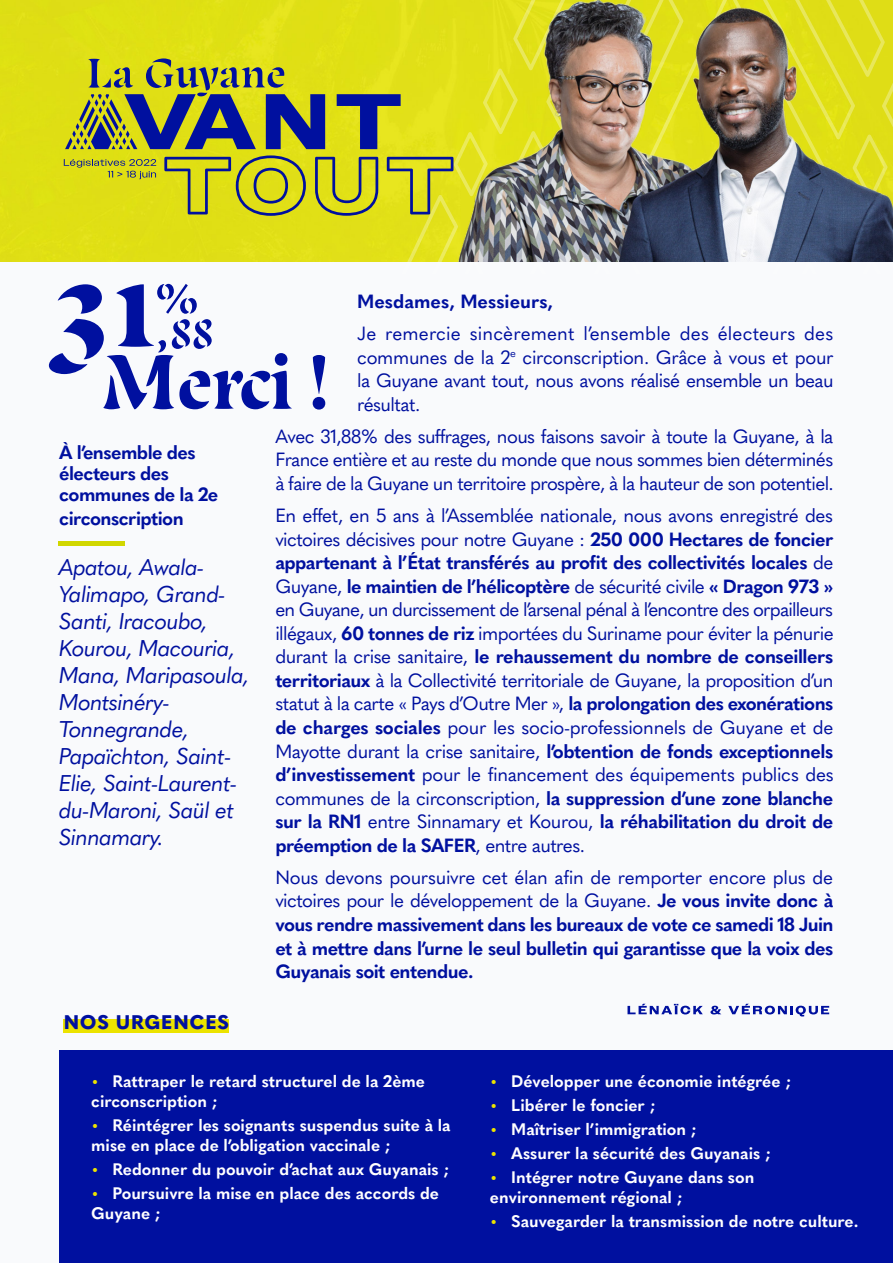
<style>
.page{position:relative;width:893px;height:1263px;background:#f9fafc}
.page>*{position:absolute;margin:0;border:0;box-sizing:border-box;transform-origin:0 0}
.t1{font:italic 22.5px/27px "Quasimoda";letter-spacing:-.03em;color:#00109f}
.t2{font:800 19.5px "Quasimoda";letter-spacing:.04em;color:#00109f}
.t3{font:18.9px/23.5px "Quasimoda";letter-spacing:-.03em;color:#00109f;text-align:justify}
.t4{font:700 18.9px/23.5px "Quasimoda";letter-spacing:-.03em;color:#00109f;text-align:justify}
.t5{font:700 18.9px "Quasimoda";color:#00109f}
.t6{font:700 16.5px/19.8px "Quasimoda";color:#fff}
.s1{font-weight:700}
.s2{font-weight:400}
.s3{font-size:13.5px;color:#ece300}
</style>
<div class="page">
<div style="left:64px;top:1019px;width:165px;height:14px;background:#ece300"></div>
<div style="left:0;top:0;width:64px;height:261px;background:#dfdf13"></div>
<img style="left:64px;top:0;width:829px;height:262px">
<svg style="left:627px;top:1004px;width:76px;height:10px"></svg>
<svg style="left:710px;top:1006px;width:11px;height:8px"></svg>
<svg style="left:728px;top:1004px;width:101px;height:12px"></svg>
<svg style="left:49px;top:284px;width:243px;height:125px"></svg>
<svg style="left:313px;top:355px;width:12px;height:55px"></svg>
<div style="left:60px;top:1050px;width:833px;height:213px;background:#00109f"></div>
<hr style="left:58px;top:541px;width:66px;height:4px;background:#d1d700">
<p class="t4" style="left:59px;top:441px;width:161px;line-height:21px;text-align:left">À l’ensemble des électeurs des communes de la 2e</p>
<p class="t4" style="left:59px;top:506px;width:126px">circonscription</p>
<p class="t1" style="left:59px;top:552px;width:192px">Apatou, Awala-<br>Yalimapo, Grand-<br>Santi, Iracoubo,<br>Kourou, Macouria,<br>Mana, Maripasoula,<br>Montsinéry-<br>Tonnegrande,<br>Papaïchton, Saint-<br>Elie, Saint-Laurent&shy;du-Maroni, Saül et<br>Sinnamary.</p>
<p class="t2" style="left:64px;top:1006px;width:167px">NOS URGENCES</p>
<p class="t5" style="left:357px;top:287px;width:198px">Mesdames, Messieurs,</p>
<p class="t3" style="left:357px;top:320px;width:478px">Je remercie sincèrement l’ensemble des électeurs des communes de la 2<sup>e</sup> circonscription. Grâce à vous et pour la Guyane avant tout, nous avons réalisé ensemble un beau résultat.</p>
<p class="t3" style="left:275px;top:423px;width:560px">Avec 31,88% des suffrages, nous faisons savoir à toute la Guyane, à la France entière et au reste du monde que nous sommes bien déterminés à faire de la Guyane un territoire prospère, à la hauteur de son potentiel.</p>
<p class="t3" style="left:275px;top:502px;width:560px">En effet, en 5 ans à l’Assemblée nationale, nous avons enregistré des victoires décisives pour notre Guyane : <span class="s1">250 000 Hectares de foncier appartenant à l’État transférés au profit des collectivités locales</span> de Guyane, <span class="s1">le maintien de l’hélicoptère</span> de sécurité civile <span class="s1">« Dragon 973 » </span>en Guyane, un durcissement de l’arsenal pénal à l’encontre des orpailleurs illégaux, <span class="s1">60 tonnes de riz</span> importées du Suriname pour éviter la pénurie durant la crise sanitaire, <span class="s1">le rehaussement du nombre de conseillers territoriaux</span> à la Collectivité territoriale de Guyane, la proposition d’un statut à la carte « Pays d’Outre Mer », <span class="s1">la prolongation des exonérations de charges sociales</span> pour les socio-professionnels de Guyane et de Mayotte durant la crise sanitaire, <span class="s1">l’obtention de fonds exceptionnels d’investissement</span> pour le financement des équipements publics des communes de la circonscription, <span class="s1">la suppression d’une zone blanche sur la RN1</span> entre Sinnamary et Kourou, <span class="s1">la réhabilitation du droit de préemption de la SAFER</span>, entre autres.</p>
<p class="t4" style="left:275px;top:864px;width:560px"><span class="s2">Nous devons poursuivre cet élan afin de remporter encore plus de victoires pour le développement de la Guyane.</span> Je vous invite donc à vous rendre massivement dans les bureaux de vote ce samedi 18 Juin et à mettre dans l’urne le seul bulletin qui garantisse que la voix des Guyanais soit entendue.</p>
<p class="t6" style="left:91px;top:1070px;width:335px"><span class="s3">•</span> Rattraper le retard structurel de la 2ème circonscription ;</p>
<p class="t6" style="left:91px;top:1114px;width:361px"><span class="s3">•</span> Réintégrer les soignants suspendus suite à la mise en place de l’obligation vaccinale ;</p>
<p class="t6" style="left:91px;top:1158px;width:360px"><span class="s3">•</span> Redonner du pouvoir d’achat aux Guyanais ;</p>
<p class="t6" style="left:91px;top:1182px;width:349px"><span class="s3">•</span> Poursuivre la mise en place des accords de<br>Guyane ;</p>
<p class="t6" style="left:490px;top:1070px;width:303px"><span class="s3">•</span> Développer une économie intégrée ;</p>
<p class="t6" style="left:490px;top:1094px;width:167px"><span class="s3">•</span> Libérer le foncier ;</p>
<p class="t6" style="left:490px;top:1118px;width:209px"><span class="s3">•</span> Maîtriser l’immigration ;</p>
<p class="t6" style="left:490px;top:1142px;width:283px"><span class="s3">•</span> Assurer la sécurité des Guyanais ;</p>
<p class="t6" style="left:490px;top:1166px;width:266px"><span class="s3">•</span> Intégrer notre Guyane dans son environnement régional ;</p>
<p class="t6" style="left:490px;top:1210px;width:370px"><span class="s3">•</span> Sauvegarder la transmission de notre culture.</p>
</div>
